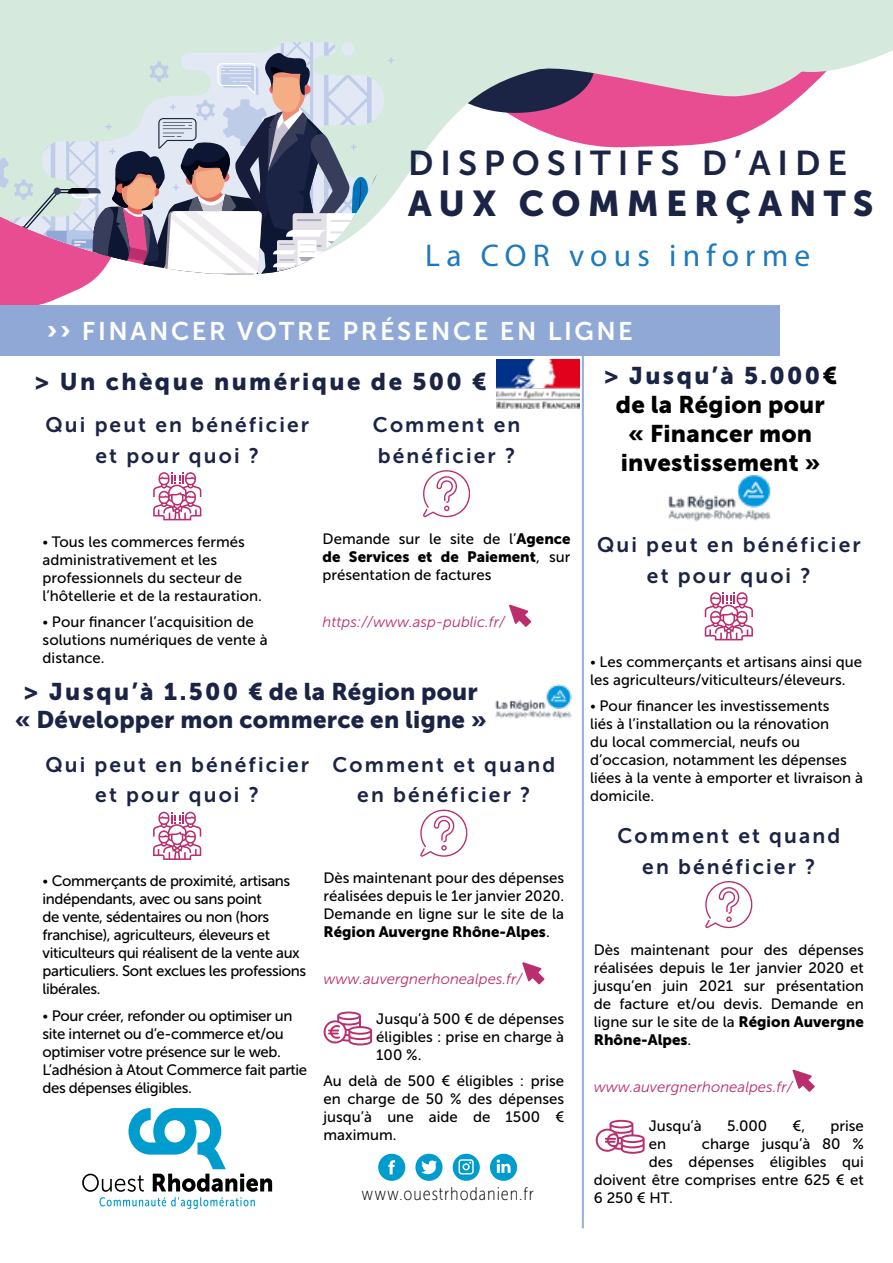
<style>
.page{position:relative;width:893px;height:1263px;background:#fff}
.page>*{position:absolute;margin:0;border:0;box-sizing:border-box;transform-origin:0 0}
.t1{font:35.55px "Museo Sans 900";letter-spacing:.2em;color:#1c2445}
.t2{font:34.35px "Museo Sans 700";letter-spacing:.2em;color:#1c2445}
.t3{font:31.5px "Myriad Pro";letter-spacing:.2em;color:#1d79be}
.t4{font:25.5px "Museo Sans 700";letter-spacing:.1em;color:#fff}
.t5{font:24px/28.8px "Museo Sans 900";letter-spacing:.01em;color:#1c2445;text-align:center}
.t6{font:24px/28.8px "Museo Sans 900";letter-spacing:.01em;color:#000;text-align:center}
.t7{font:24px "Museo Sans 900";letter-spacing:.1em;color:#1c2445}
.t8{font:21px/30.6px "Museo Sans 700";letter-spacing:.1em;color:#1c2445;text-align:center}
.t9{font:18.45px "Museo Sans Cond 100";letter-spacing:.05em;color:#000}
.t10{font:15px/18px "Museo Sans 500";color:#000;text-align:justify}
.t11{font:15px/18px "Museo Sans 500";letter-spacing:-.025em;color:#000}
.t12{font:italic 15px "Museo Sans 300";color:#ba2e6e}
.t13{font:15px "Museo Sans 900";color:#000}
.s1{font-family:"Museo Sans 900"}
.s2{color:#1b2445}
.s3{color:#1c2445}
.s4{font-family:"Museo Sans 100"}
.s5{font-family:"Museo Sans 500"}
</style>
<div class="page">
<svg style="left:0;top:0;width:893px;height:185px;fill:#d5e9dd"></svg>
<svg style="left:0;top:42px;width:400px;height:263px"></svg>
<svg style="left:153px;top:812px;width:48px;height:48px"></svg>
<svg style="left:324px;top:1011px;width:48px;height:34px"></svg>
<svg style="left:420px;top:809px;width:48px;height:48px"></svg>
<svg style="left:522px;top:962px;width:22px;height:22px"></svg>
<svg style="left:705px;top:881px;width:48px;height:48px"></svg>
<svg style="left:792px;top:1069px;width:23px;height:23px"></svg>
<svg style="left:596px;top:1120px;width:49px;height:34px"></svg>
<div style="left:0;top:305px;width:780px;height:51px;background:#8fa8d6"></div>
<svg style="left:423px;top:470px;width:48px;height:48px"></svg>
<svg style="left:509px;top:605px;width:22px;height:22px"></svg>
<svg style="left:153px;top:472px;width:48px;height:48px"></svg>
<svg style="left:82px;top:1108px;width:190px;height:101px"></svg>
<div style="left:378px;top:1154px;width:27px;height:27px;background:#009ccd;border-radius:50%"></div>
<svg style="left:388px;top:1160px;width:7px;height:14px"></svg>
<div style="left:415px;top:1154px;width:28px;height:27px;background:#009ccd;border-radius:50%"></div>
<svg style="left:421px;top:1160px;width:16px;height:15px"></svg>
<div style="left:490px;top:1154px;width:27px;height:27px;background:#009ccd;border-radius:50%"></div>
<svg style="left:497px;top:1159px;width:14px;height:14px"></svg>
<div style="left:453px;top:1154px;width:27px;height:27px;background:#009ccd;border-radius:50%"></div>
<svg style="left:458px;top:1159px;width:16px;height:16px"></svg>
<hr style="left:583px;top:349px;width:1px;height:879px;background:#8da7d6">
<hr style="left:582px;top:349px;width:1px;height:879px;background:#8da7d6">
<svg style="left:705px;top:592px;width:48px;height:48px"></svg>
<img style="left:668px;top:475px;width:103px;height:47px">
<img style="left:496px;top:359px;width:83px;height:50px">
<img style="left:495px;top:684px;width:77px;height:35px">
<h2 class="t2" style="left:408px;top:144px;width:440px">DISPOSITIFS D’AIDE</h2>
<h1 class="t1" style="left:408px;top:183px;width:467px">AUX COMMERÇANTS</h1>
<h3 class="t3" style="left:425px;top:236px;width:387px">La COR vous informe</h3>
<h3 class="t4" style="left:47px;top:317px;width:588px"><span class="s1">››</span> FINANCER VOTRE PRÉSENCE EN LIGNE</h3>
<h3 class="t7" style="left:35px;top:368px;width:454px">&gt; Un chèque numérique de 500 <span class="s2">€</span></h3>
<h3 class="t8" style="left:45px;top:410px;width:265px">Qui peut en bénéficier et pour quoi ?</h3>
<h3 class="t8" style="left:373px;top:410px;width:149px;text-align:left">Comment en bénéficier ?</h3>
<h3 class="t6" style="left:604px;top:361px;width:235px"><span class="s3">&gt; Jusqu’à 5.000</span>€ de la Région pour<br>« Financer mon investissement »</h3>
<p class="t10" style="left:43px;top:533px;width:221px;text-align:left"><span class="s4">•</span> Tous les commerces fermés administrativement et les professionnels du secteur de l’hôtellerie et de la restauration.</p>
<p class="t10" style="left:43px;top:613px;width:226px;text-align:left"><span class="s4">•</span> Pour financer l’acquisition de solutions numériques de vente à distance.</p>
<p class="t10" style="left:323px;top:530px;width:249px">Demande sur le site de l’<span class="s1">Agence</span></p>
<p class="t13" style="left:323px;top:548px;width:249px">de Services et de Paiement<span class="s5">, sur</span></p>
<p class="t10" style="left:323px;top:566px;width:170px">présentation de factures</p>
<p class="t12" style="left:323px;top:614px;width:184px">https://www.asp-public.fr/</p>
<h3 class="t5" style="left:15px;top:677px;width:473px">&gt; Jusqu’à 1.500 € de la Région pour « Développer mon commerce en ligne »</h3>
<h3 class="t8" style="left:45px;top:749px;width:265px">Qui peut en bénéficier et pour quoi ?</h3>
<h3 class="t8" style="left:332px;top:749px;width:224px">Comment et quand en bénéficier ?</h3>
<p class="t11" style="left:43px;top:872px;width:265px"><span class="s4">•</span> Commerçants de proximité, artisans indépendants, avec ou sans point<br>de vente, sédentaires ou non (hors franchise), agriculteurs, éleveurs et viticulteurs qui réalisent de la vente aux particuliers. Sont exclues les professions libérales.</p>
<p class="t11" style="left:43px;top:1007px;width:266px"><span class="s4">•</span> Pour créer, refonder ou optimiser un site internet ou d’e-commerce et/ou optimiser votre présence sur le web.<br>L’adhésion à Atout Commerce fait partie des dépenses éligibles.</p>
<p class="t10" style="left:324px;top:869px;width:242px">Dès maintenant pour des dépenses réalisées depuis le 1er janvier 2020.<br>Demande en ligne sur le site de la</p>
<p class="t13" style="left:324px;top:923px;width:228px">Région Auvergne Rhône-Alpes<span class="s5">.</span></p>
<p class="t12" style="left:324px;top:971px;width:200px">www.auvergnerhonealpes.fr/</p>
<p class="t10" style="left:376px;top:1010px;width:189px">Jusqu’à 500 € de dépenses éligibles : prise en charge à 100 %.</p>
<p class="t10" style="left:324px;top:1072px;width:242px">Au delà de 500 € éligibles : prise en charge de 50 % des dépenses jusqu’à une aide de 1500 € maximum.</p>
<p class="t9" style="left:362px;top:1184px;width:174px">www.ouestrhodanien.fr</p>
<h3 class="t8" style="left:597px;top:530px;width:265px">Qui peut en bénéficier et pour quoi ?</h3>
<p class="t10" style="left:590px;top:653px;width:273px"><span class="s4">•</span> Les commerçants et artisans ainsi que les agriculteurs/viticulteurs/éleveurs.</p>
<p class="t10" style="left:590px;top:697px;width:274px;text-align:left"><span class="s4">•</span> Pour financer les investissements<br>liés à l’installation ou la rénovation<br>du local commercial, neufs ou d’occasion, notamment les dépenses liées à la vente à emporter et livraison à domicile.</p>
<h3 class="t8" style="left:617px;top:820px;width:224px">Comment et quand en bénéficier ?</h3>
<p class="t10" style="left:594px;top:940px;width:272px">Dès maintenant pour des dépenses réalisées depuis le 1er janvier 2020 et jusqu’en juin 2021 sur présentation de facture et/ou devis. Demande en ligne sur le site de la <span class="s1">Région Auvergne</span></p>
<p class="t13" style="left:594px;top:1031px;width:99px">Rhône-Alpes<span class="s5">.</span></p>
<p class="t12" style="left:594px;top:1078px;width:200px">www.auvergnerhonealpes.fr/</p>
<p class="t10" style="left:649px;top:1117px;width:54px">Jusqu’à</p>
<p class="t10" style="left:727px;top:1117px;width:42px">5.000</p>
<p class="t10" style="left:792px;top:1117px;width:14px">€,</p>
<p class="t10" style="left:830px;top:1117px;width:35px">prise</p>
<p class="t10" style="left:649px;top:1135px;width:19px">en</p>
<p class="t10" style="left:702px;top:1135px;width:164px">charge jusqu’à 80 %</p>
<p class="t10" style="left:649px;top:1153px;width:216px">des dépenses éligibles qui</p>
<p class="t10" style="left:594px;top:1171px;width:272px">doivent être comprises entre 625 € et</p>
<p class="t10" style="left:594px;top:1189px;width:81px">6 250 € HT.</p>
</div>
